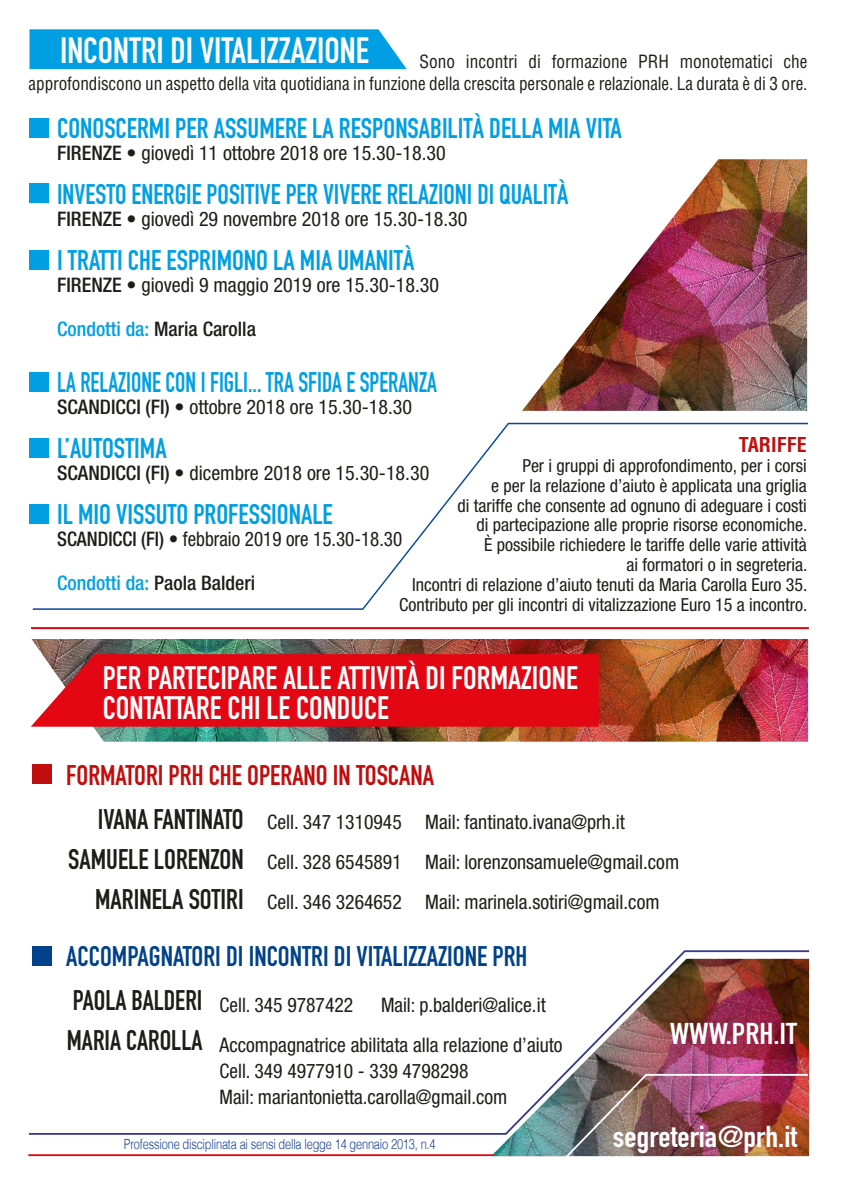
<style>
.page{position:relative;width:842px;height:1191px;background:#fff}
.page>*{position:absolute;margin:0;border:0;box-sizing:border-box;transform-origin:0 0}
.t1{font:36px "DIN Engschrift Alternate";color:#fff}
.t2{font:32px/30px "DIN Engschrift Alternate";color:#fff}
.t3{font:29.8px "DIN Engschrift Alternate";color:#fff;scale:1.11 1}
.t4{font:28px "DIN Engschrift Alternate";color:#009fe3}
.t5{font:28px/40px "DIN Engschrift Alternate";color:#1d1d1b;text-align:right}
.t6{font:28px "DIN Engschrift Alternate";color:#009fe3;scale:.96 1}
.t7{font:28px "DIN Engschrift Alternate";color:#004289}
.t8{font:28px "DIN Engschrift Alternate";color:#009fe3;scale:.86 1}
.t9{font:28px "DIN Engschrift Alternate";color:#c00d0e}
.t10{font:condensed 20px/40px "Helvetica Neue";color:#1d1d1b}
.t11{font:condensed 20px/40px "Helvetica Neue";color:#1d1d1b;scale:.96 1}
.t12{font:500 condensed 20px "Helvetica Neue";color:#1d1d1b}
.t13{font:condensed 20px "Helvetica Neue";color:#1d1d1b;scale:.95 1}
.t14{font:700 condensed 20px "Helvetica";color:#c00d0e}
.t15{font:condensed 18px/19.8px "Helvetica Neue LT Pro";color:#1d1d1b;text-align:right}
.t16{font:condensed 17.8px/22px "Helvetica";letter-spacing:-.01em;color:#1d1d1b;text-align:right}
.t17{font:300 14px "Helvetica";letter-spacing:-.015em;color:#164194;scale:.79 1}
.s1{font-weight:500}
.s2{color:#009fe3}
</style>
<div class="page">
<svg style="left:33px;top:423px;width:775px;height:187px"></svg>
<div style="left:29px;top:29px;width:378px;height:40px;background:#009fe3"></div>
<div style="left:29px;top:118px;width:20px;height:19px;background:#009fe3"></div>
<div style="left:29px;top:184px;width:20px;height:19px;background:#009fe3"></div>
<div style="left:29px;top:250px;width:20px;height:19px;background:#009fe3"></div>
<div style="left:29px;top:372px;width:20px;height:19px;background:#009fe3"></div>
<div style="left:29px;top:438px;width:20px;height:19px;background:#009fe3"></div>
<div style="left:29px;top:504px;width:20px;height:19px;background:#009fe3"></div>
<hr style="left:31px;top:627px;width:778px;height:2px;background:#e30613">
<img style="left:31px;top:639px;width:777px;height:102px">
<img style="left:522px;top:159px;width:285px;height:252px">
<div style="left:33px;top:765px;width:19px;height:19px;background:#c00d0e"></div>
<div style="left:33px;top:946px;width:19px;height:19px;background:#004289"></div>
<svg style="left:31px;top:654px;width:568px;height:72px;background:#e1111d"></svg>
<svg style="left:28px;top:1154px;width:535px;height:3px"></svg>
<img style="left:491px;top:1135px;width:72px;height:21px">
<img style="left:563px;top:1135px;width:247px;height:22px">
<img style="left:29px;top:949px;width:781px;height:186px">
<h1 class="t1" style="left:60px;top:30px;width:311px">INCONTRI DI VITALIZZAZIONE</h1>
<p class="t16" style="left:29px;top:50px;width:780px">Sono incontri di formazione PRH monotematici che<br>approfondiscono un aspetto della vita quotidiana in funzione della crescita personale e relazionale. La durata è di 3 ore.</p>
<h3 class="t4" style="left:57px;top:111px;width:566px">CONOSCERMI PER ASSUMERE LA RESPONSABILITÀ DELLA MIA VITA</h3>
<p class="t10" style="left:57px;top:132px;width:390px"><span class="s1">FIRENZE •</span> giovedì 11 ottobre 2018 ore 15.30-18.30</p>
<h3 class="t6" style="left:57px;top:177px;width:534px">INVESTO ENERGIE POSITIVE PER VIVERE RELAZIONI DI QUALITÀ</h3>
<p class="t10" style="left:57px;top:198px;width:412px"><span class="s1">FIRENZE •</span> giovedì 29 novembre 2018 ore 15.30-18.30</p>
<h3 class="t4" style="left:57px;top:243px;width:359px">I TRATTI CHE ESPRIMONO LA MIA UMANITÀ</h3>
<p class="t10" style="left:57px;top:264px;width:383px"><span class="s1">FIRENZE •</span> giovedì 9 maggio 2019 ore 15.30-18.30</p>
<p class="t12" style="left:57px;top:316px;width:200px"><span class="s2">Condotti da:</span> Maria Carolla</p>
<h3 class="t8" style="left:57px;top:365px;width:443px">LA RELAZIONE CON I FIGLI... TRA SFIDA E SPERANZA</h3>
<p class="t10" style="left:57px;top:386px;width:357px"><span class="s1">SCANDICCI (FI) •</span> ottobre 2018 ore 15.30-18.30</p>
<h3 class="t4" style="left:57px;top:431px;width:111px">L’AUTOSTIMA</h3>
<p class="t10" style="left:57px;top:452px;width:374px"><span class="s1">SCANDICCI (FI) •</span> dicembre 2018 ore 15.30-18.30</p>
<h3 class="t4" style="left:57px;top:497px;width:277px">IL MIO VISSUTO PROFESSIONALE</h3>
<p class="t13" style="left:57px;top:527px;width:365px"><span class="s1">SCANDICCI (FI) •</span> febbraio 2019 ore 15.30-18.30</p>
<p class="t12" style="left:57px;top:570px;width:200px"><span class="s2">Condotti da:</span> Paola Balderi</p>
<p class="t14" style="left:739px;top:433px;width:69px">TARIFFE</p>
<p class="t15" style="left:399px;top:455px;width:410px">Per i gruppi di approfondimento, per i corsi<br>e per la relazione d’aiuto è applicata una griglia<br>di tariffe che consente ad ognuno di adeguare i costi<br>di partecipazione alle proprie risorse economiche.<br>È possibile richiedere le tariffe delle varie attività<br>ai formatori o in segreteria.<br>Incontri di relazione d’aiuto tenuti da Maria Carolla Euro 35.<br>Contributo per gli incontri di vitalizzazione Euro 15 a incontro.</p>
<h2 class="t2" style="left:103px;top:662px;width:476px">PER PARTECIPARE ALLE ATTIVITÀ DI FORMAZIONE<br>CONTATTARE CHI LE CONDUCE</h2>
<h3 class="t9" style="left:66px;top:758px;width:369px">FORMATORI PRH CHE OPERANO IN TOSCANA</h3>
<h3 class="t5" style="left:68px;top:799px;width:177px">IVANA FANTINATO<br>SAMUELE LORENZON<br>MARINELA SOTIRI</h3>
<p class="t10" style="left:267px;top:802px;width:413px">Cell. 347 1310945 Mail: fantinato.ivana@prh.it<br>Cell. 328 6545891 Mail: lorenzonsamuele@gmail.com<br>Cell. 346 3264652 Mail: marinela.sotiri@gmail.com</p>
<h3 class="t7" style="left:66px;top:939px;width:463px">ACCOMPAGNATORI DI INCONTRI DI VITALIZZAZIONE PRH</h3>
<h3 class="t5" style="left:67px;top:980px;width:137px;text-align:left">PAOLA BALDERI<br>MARIA CAROLLA</h3>
<p class="t11" style="left:220px;top:984px;width:359px;text-indent:161px">Mail: p.balderi@alice.it<br>Accompagnatrice abilitata alla relazione d’aiuto</p>
<p class="t11" style="left:220px;top:1057px;width:301px;line-height:26px">Cell. 349 4977910 - 339 4798298<br>Mail: mariantonietta.carolla@gmail.com</p>
<p class="t11" style="left:220px;top:984px;width:141px">Cell. 345 9787422</p>
<p class="t17" style="left:124px;top:1131px;width:396px">Professione disciplinata ai sensi della legge 14 gennaio 2013, n.4</p>
<h3 class="t3" style="left:670px;top:1015px;width:116px">WWW.PRH.IT</h3>
<h3 class="t3" style="left:613px;top:1118px;width:167px">segreteria@prh.it</h3>
</div>
